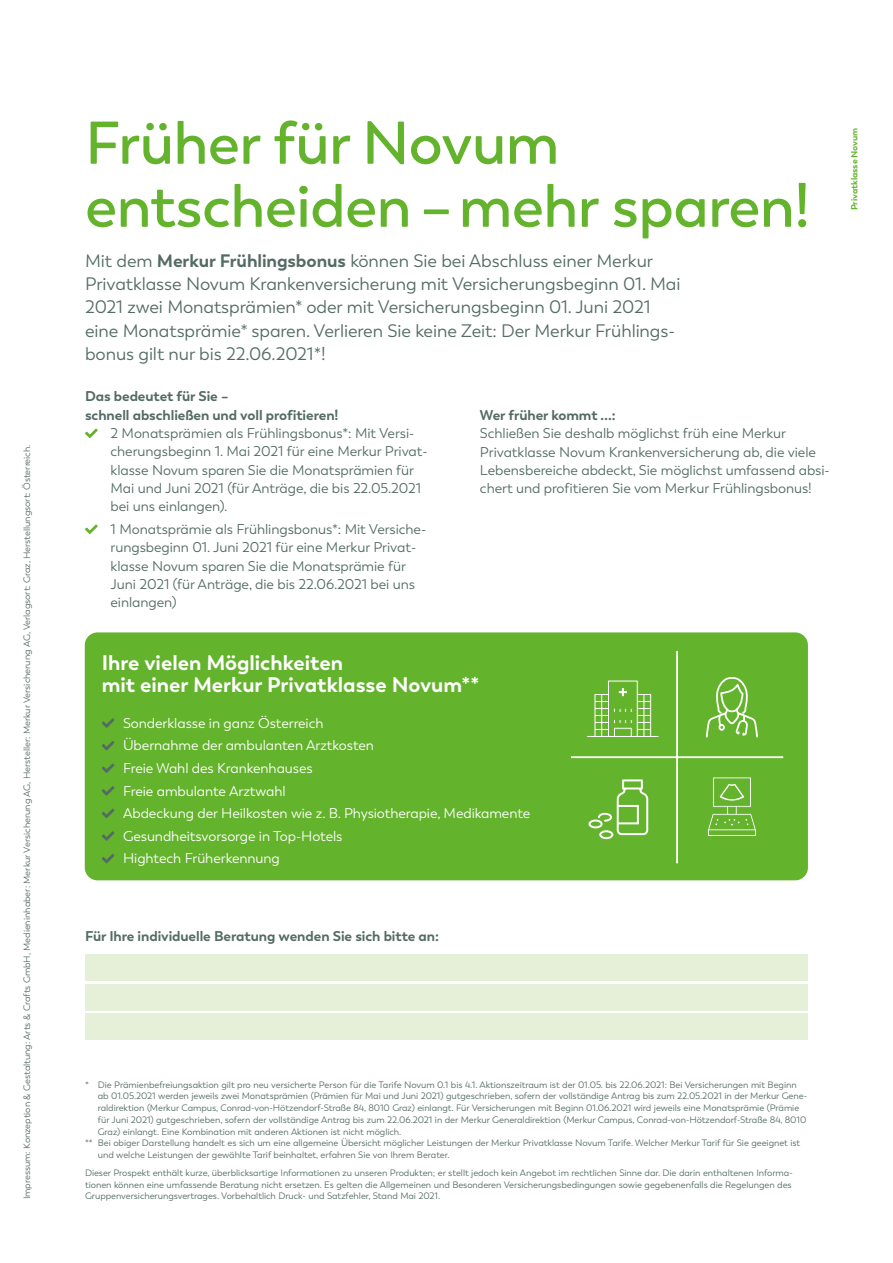
<style>
.page{position:relative;width:893px;height:1263px;background:#fff}
.page>*{position:absolute;margin:0;border:0;box-sizing:border-box;transform-origin:0 0}
.t1{font:600 60px/63px "Boston";letter-spacing:-.01em;color:#64b32c}
.t2{font:700 21px/22px "Boston";color:#fff}
.t3{font:18px/23.4px "Boston";letter-spacing:-.005em;color:#546b65}
.t4{font:14.1px/18.3px "Boston";letter-spacing:-.005em;color:#546b65}
.t5{font:14.1px/22.6px "Boston";letter-spacing:-.005em;color:#fff}
.t6{font:700 14.1px/18.3px "Boston";letter-spacing:-.005em;color:#546b65}
.t7{font:9.3px/11.7px "Boston";letter-spacing:-.005em;color:#546b65;text-align:justify}
.t8{font:700 9px "Boston";letter-spacing:-.005em;color:#64b32c}
.s1{font-weight:700}
</style>
<div class="page">
<svg style="left:85px;top:429px;width:13px;height:9px"></svg>
<svg style="left:85px;top:524px;width:13px;height:10px"></svg>
<div style="left:85px;top:632px;width:723px;height:248px;background:#64b32c;border-radius:13px"></div>
<svg style="left:102px;top:718px;width:12px;height:10px"></svg>
<svg style="left:102px;top:741px;width:12px;height:9px"></svg>
<svg style="left:102px;top:763px;width:12px;height:10px"></svg>
<svg style="left:102px;top:786px;width:12px;height:10px"></svg>
<svg style="left:102px;top:809px;width:12px;height:9px"></svg>
<svg style="left:102px;top:831px;width:12px;height:10px"></svg>
<svg style="left:102px;top:854px;width:12px;height:9px"></svg>
<div style="left:85px;top:955px;width:723px;height:26px;background:#e6f0d9"></div>
<div style="left:85px;top:984px;width:723px;height:27px;background:#e6f0d9"></div>
<div style="left:85px;top:1014px;width:723px;height:26px;background:#e6f0d9"></div>
<svg style="left:708px;top:777px;width:48px;height:59px"></svg>
<svg style="left:706px;top:677px;width:52px;height:61px"></svg>
<svg style="left:588px;top:779px;width:61px;height:61px"></svg>
<div style="left:617px;top:805px;width:22px;height:19px;border:2px solid #fff"></div>
<hr style="left:676px;top:651px;width:2px;height:212px;background:#fff">
<hr style="left:571px;top:756px;width:212px;height:2px;background:#fff">
<svg style="left:587px;top:680px;width:72px;height:57px"></svg>
<p class="t7" style="left:21px;top:1199px;width:756px;rotate:-90deg">Impressum: Konzeption &amp; Gestaltung: Arts &amp; Crafts GmbH, Medieninhaber: Merkur Versicherung AG, Hersteller: Merkur Versicherung AG, Verlagsort: Graz, Herstellungsort: Österreich.</p>
<h1 class="t1" style="left:85px;top:112px;width:727px">Früher für Novum entscheiden – mehr sparen!</h1>
<p class="t3" style="left:85px;top:249px;width:597px">Mit dem <span class="s1">Merkur Frühlingsbonus</span> können Sie bei Abschluss einer Merkur Privatklasse Novum Krankenversicherung mit Versicherungsbeginn 01. Mai 2021 zwei Monatsprämien* oder mit Versicherungsbeginn 01. Juni 2021 eine Monatsprämie* sparen. Verlieren Sie keine Zeit: Der Merkur Frühlings&shy;bonus gilt nur bis 22.06.2021*!</p>
<h3 class="t6" style="left:85px;top:387px;width:255px">Das bedeutet für Sie –<br>schnell abschließen und voll profitieren!</h3>
<h3 class="t4" style="left:111px;top:424px;width:319px">2 Monatsprämien als Frühlingsbonus*: Mit Versi&shy;cherungsbeginn 1. Mai 2021 für eine Merkur Privat&shy;klasse Novum sparen Sie die Monatsprämien für Mai und Juni 2021 (für Anträge, die bis 22.05.2021 bei uns einlangen).</h3>
<h3 class="t4" style="left:111px;top:520px;width:317px">1 Monatsprämie als Frühlingsbonus*: Mit Versiche&shy;rungsbeginn 01. Juni 2021 für eine Merkur Privat&shy;klasse Novum sparen Sie die Monatsprämie für Juni 2021 (für Anträge, die bis 22.06.2021 bei uns einlangen)</h3>
<h3 class="t6" style="left:480px;top:406px;width:137px">Wer früher kommt …:</h3>
<h3 class="t4" style="left:480px;top:424px;width:351px">Schließen Sie deshalb möglichst früh eine Merkur Privatklasse Novum Krankenversicherung ab, die viele Lebensbereiche abdeckt, Sie möglichst umfassend absi&shy;chert und profitieren Sie vom Merkur Frühlingsbonus!</h3>
<h2 class="t2" style="left:102px;top:652px;width:379px">Ihre vielen Möglichkeiten<br>mit einer Merkur Privatklasse Novum**</h2>
<p class="t5" style="left:123px;top:712px;width:409px">Sonderklasse in ganz Österreich<br>Übernahme der ambulanten Arztkosten<br>Freie Wahl des Krankenhauses<br>Freie ambulante Arztwahl<br>Abdeckung der Heilkosten wie z. B. Physiotherapie, Medikamente Gesundheitsvorsorge in Top-Hotels<br>Hightech Früherkennung</p>
<p class="t8" style="left:849px;top:210px;width:84px;rotate:-90deg">Privatklasse Novum</p>
<h3 class="t6" style="left:85px;top:927px;width:356px">Für Ihre individuelle Beratung wenden Sie sich bitte an:</h3>
<p class="t7" style="left:85px;top:1079px;width:713px">* Die Prämienbefreiungsaktion gilt pro neu versicherte Person für die Tarife Novum 0.1 bis 4.1. Aktionszeitraum ist der 01.05. bis 22.06.2021: Bei Versicherungen mit Beginn</p>
<p class="t7" style="left:98px;top:1090px;width:711px">ab 01.05.2021 werden jeweils zwei Monatsprämien (Prämien für Mai und Juni 2021) gutgeschrieben, sofern der vollständige Antrag bis zum 22.05.2021 in der Merkur Gene-</p>
<p class="t7" style="left:98px;top:1102px;width:703px">raldirektion (Merkur Campus, Conrad-von-Hötzendorf-Straße 84, 8010 Graz) einlangt. Für Versicherungen mit Beginn 01.06.2021 wird jeweils eine Monatsprämie (Prämie</p>
<p class="t7" style="left:98px;top:1114px;width:710px">für Juni 2021) gutgeschrieben, sofern der vollständige Antrag bis zum 22.06.2021 in der Merkur Generaldirektion (Merkur Campus, Conrad-von-Hötzendorf-Straße 84, 8010</p>
<p class="t7" style="left:98px;top:1125px;width:305px">Graz) einlangt. Eine Kombination mit anderen Aktionen ist nicht möglich.</p>
<p class="t7" style="left:85px;top:1137px;width:717px">** Bei obiger Darstellung handelt es sich um eine allgemeine Übersicht möglicher Leistungen der Merkur Privatklasse Novum Tarife. Welcher Merkur Tarif für Sie geeignet ist</p>
<p class="t7" style="left:98px;top:1149px;width:353px">und welche Leistungen der gewählte Tarif beinhaltet, erfahren Sie von Ihrem Berater.</p>
<p class="t7" style="left:85px;top:1167px;width:709px">Dieser Prospekt enthält kurze, überblicksartige Informationen zu unseren Produkten; er stellt jedoch kein Angebot im rechtlichen Sinne dar. Die darin enthaltenen Informa&shy;tionen können eine umfassende Beratung nicht ersetzen. Es gelten die Allgemeinen und Besonderen Versicherungsbedingungen sowie gegebenenfalls die Regelungen des Gruppenversicherungsvertrages. Vorbehaltlich Druck- und Satzfehler, Stand Mai 2021.</p>
</div>
